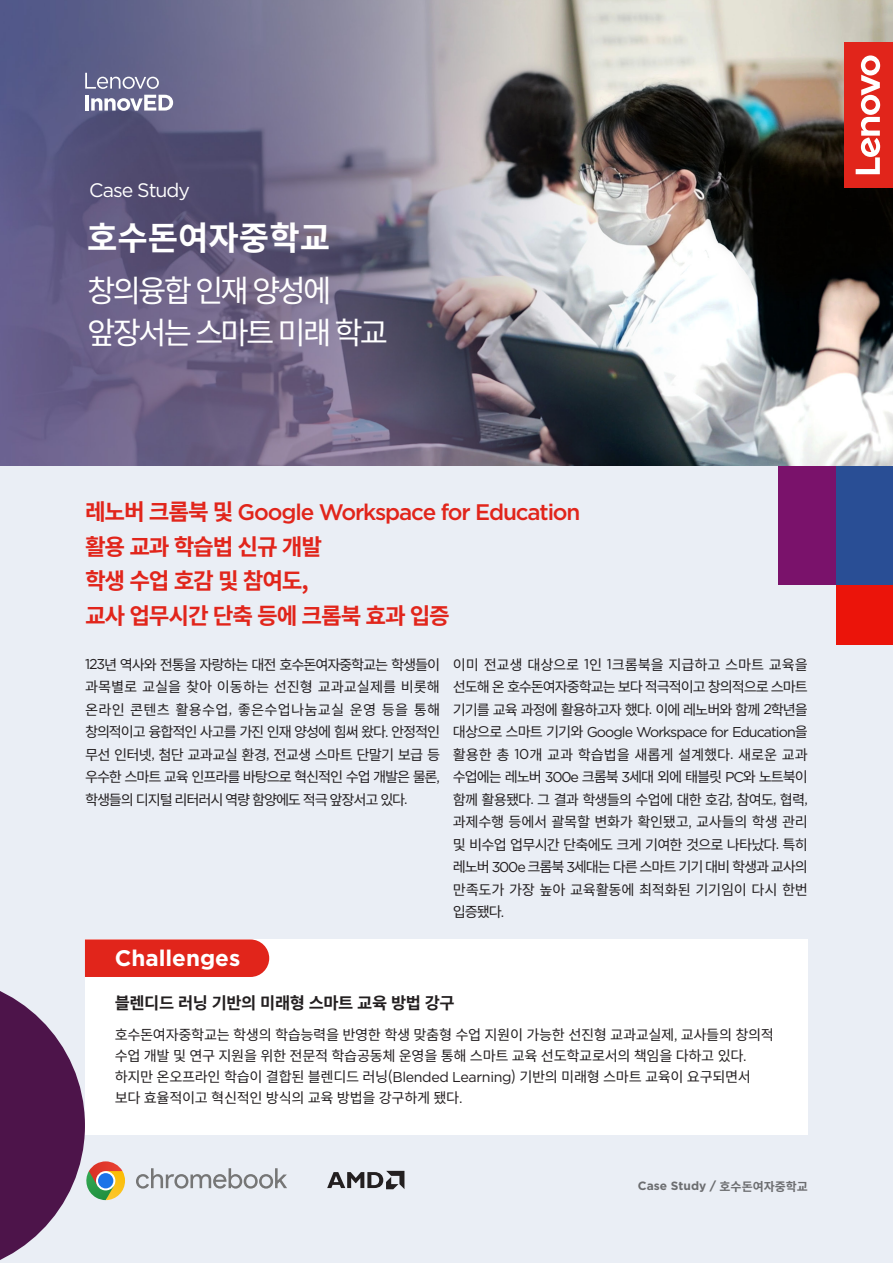
<style>
.page{position:relative;width:893px;height:1263px;background:#eaeef5}
.page>*{position:absolute;margin:0;border:0;box-sizing:border-box;transform-origin:0 0}
.t1{font:700 33px "Noto Sans CJ Kkr";color:#fff}
.t2{font:30.75px "Noto Sans CJ Kkr";letter-spacing:-.09em;color:#fff}
.t3{font:700 22.5px "Noto Sans CJ Kkr";letter-spacing:-.05em;color:#e1251b}
.t4{font:500 22.5px "Gotham";letter-spacing:-.05em;color:#e1251b}
.t5{font:700 22.5px "Gotham";color:#fff}
.t6{font:19.5px "Gotham";letter-spacing:-.05em;color:#fff}
.t7{font:700 16.5px "Noto Sans CJ Kkr";letter-spacing:-.025em;color:#231f20}
.t8{font:14.25px/22.5px "Noto Sans CJ Kkr";letter-spacing:-.025em;color:#231f20;text-align:justify}
.t9{font:14.25px "Gotham";letter-spacing:-.065em;color:#231f20}
.t10{font:700 12px "Gotham";color:#6c6d70}
.s1{font-family:"Noto Sans CJ Kkr";font-weight:700}
.s2{font-family:"Gotham"}
.s3{font-family:"Noto Sans CJ Kkr"}
</style>
<div class="page">
<div style="left:778px;top:466px;width:58px;height:119px;background:#7a126b"></div>
<div style="left:836px;top:466px;width:57px;height:119px;background:#294e95"></div>
<div style="left:836px;top:585px;width:57px;height:60px;background:#eb140a"></div>
<img style="left:0;top:0;width:893px;height:466px">
<div style="left:287px;top:939px;width:521px;height:196px;background:#fff"></div>
<div style="left:845px;top:43px;width:48px;height:145px;background:#e1251b"></div>
<svg style="left:856px;top:55px;width:24px;height:119px"></svg>
<svg style="left:327px;top:1171px;width:77px;height:18px"></svg>
<svg style="left:0;top:939px;width:287px;height:321px"></svg>
<svg style="left:85px;top:73px;width:74px;height:16px"></svg>
<hr style="left:85px;top:95px;width:4px;height:16px;background:#fff">
<svg style="left:91px;top:95px;width:82px;height:16px"></svg>
<p class="t6" style="left:89px;top:178px;width:102px">Case Study</p>
<p class="t1" style="left:87px;top:219px;width:244px">호수돈여자중학교</p>
<p class="t2" style="left:87px;top:274px;width:246px">창의융합 인재 양성에</p>
<p class="t2" style="left:87px;top:316px;width:303px">앞장서는 스마트 미래 학교</p>
<p class="t4" style="left:85px;top:497px;width:497px"><span class="s1">레노버 크롬북 및</span> Google Workspace for Education</p>
<p class="t3" style="left:85px;top:534px;width:239px">활용 교과 학습법 신규 개발</p>
<p class="t3" style="left:85px;top:568px;width:225px">학생 수업 호감 및 참여도,</p>
<p class="t3" style="left:85px;top:603px;width:366px">교사 업무시간 단축 등에 크롬북 효과 입증</p>
<p class="t8" style="left:85px;top:653px;width:357px"><span class="s2">123</span>년 역사와 전통을 자랑하는 대전 호수돈여자중학교는 학생들이 과목별로 교실을 찾아 이동하는 선진형 교과교실제를 비롯해 온라인 콘텐츠 활용수업<span class="s2">,</span> 좋은수업나눔교실 운영 등을 통해 창의적이고 융합적인 사고를 가진 인재 양성에 힘써 왔다<span class="s2">.</span> 안정적인 무선 인터넷<span class="s2">,</span> 첨단 교과교실 환경<span class="s2">,</span> 전교생 스마트 단말기 보급 등 우수한 스마트 교육 인프라를 바탕으로 혁신적인 수업 개발은 물론<span class="s2">, </span>학생들의 디지털 리터러시 역량 함양에도 적극 앞장서고 있다<span class="s2">.</span></p>
<p class="t8" style="left:453px;top:653px;width:357px">이미 전교생 대상으로 <span class="s2">1</span>인 <span class="s2">1</span>크롬북을 지급하고 스마트 교육을 선도해 온 호수돈여자중학교는 보다 적극적이고 창의적으로 스마트 기기를 교육 과정에 활용하고자 했다<span class="s2">.</span> 이에 레노버와 함께 <span class="s2">2</span>학년을</p>
<p class="t9" style="left:453px;top:722px;width:357px"><span class="s3">대상으로 스마트 기기와</span> Google Workspace for Education<span class="s3">을</span></p>
<p class="t8" style="left:453px;top:743px;width:357px">활용한 총 <span class="s2">10</span>개 교과 학습법을 새롭게 설계했다<span class="s2">.</span> 새로운 교과 수업에는 레노버 <span class="s2">300e</span> 크롬북 <span class="s2">3</span>세대 외에 태블릿 <span class="s2">PC</span>와 노트북이 함께 활용됐다<span class="s2">.</span> 그 결과 학생들의 수업에 대한 호감<span class="s2">,</span> 참여도<span class="s2">,</span> 협력<span class="s2">, </span>과제수행 등에서 괄목할 변화가 확인됐고<span class="s2">,</span> 교사들의 학생 관리 및 비수업 업무시간 단축에도 크게 기여한 것으로 나타났다<span class="s2">.</span> 특히 레노버 <span class="s2">300e</span> 크롬북 <span class="s2">3</span>세대는 다른 스마트 기기 대비 학생과 교사의 만족도가 가장 높아 교육활동에 최적화된 기기임이 다시 한번 입증됐다<span class="s2">.</span></p>
<p class="t5" style="left:115px;top:943px;width:127px">Challenges</p>
<p class="t7" style="left:115px;top:993px;width:341px">블렌디드 러닝 기반의 미래형 스마트 교육 방법 강구</p>
<p class="t8" style="left:115px;top:1024px;width:661px;line-height:21px;text-align:left">호수돈여자중학교는 학생의 학습능력을 반영한 학생 맞춤형 수업 지원이 가능한 선진형 교과교실제<span class="s2">,</span> 교사들의 창의적 수업 개발 및 연구 지원을 위한 전문적 학습공동체 운영을 통해 스마트 교육 선도학교로서의 책임을 다하고 있다<span class="s2">. </span>하지만 온오프라인 학습이 결합된 블렌디드 러닝(<span class="s2">Blended Learning</span>) 기반의 미래형 스마트 교육이 요구되면서 보다 효율적이고 혁신적인 방식의 교육 방법을 강구하게 됐다<span class="s2">.</span></p>
<p class="t10" style="left:638px;top:1178px;width:171px">Case Study / <span class="s3">호수돈여자중학교</span></p>
</div>
